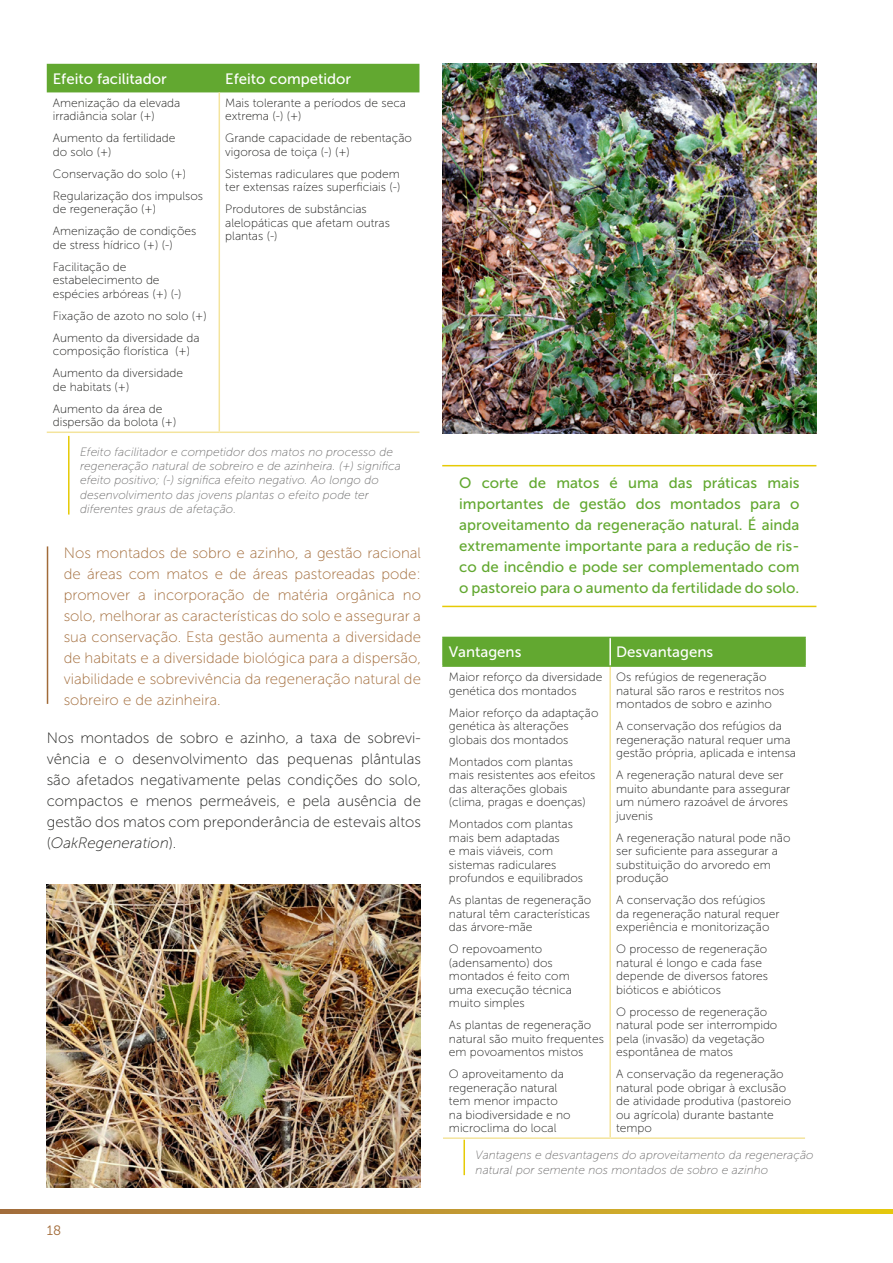
<style>
.page{position:relative;width:893px;height:1263px;background:#fff}
.page>*{position:absolute;margin:0;border:0;box-sizing:border-box;transform-origin:0 0}
.t1{font:15px/21px "Museo Sans 100";color:#a16a38;text-align:justify}
.t2{font:15px/21px "Museo Sans 100";color:#1d1d1b;text-align:justify}
.t3{font:15px/21px "Museo Sans 500";color:#62a830;text-align:justify}
.t4{font:15px "Museo Sans 500";color:#fff}
.t5{font:13.5px "Museo Sans 300";color:#a16a38}
.t6{font:12px/13.5px "Museo Sans 100";color:#1d1d1b}
.t7{font:italic 12px/14.4px "Museo Sans 100";color:#706f6f}
.s1{font-style:italic}
</style>
<div class="page">
<svg style="left:0;top:1209px;width:893px;height:4px;background:#c1982e"></svg>
<div style="left:47px;top:64px;width:372px;height:28px;background:#62a830"></div>
<hr style="left:219px;top:92px;width:1px;height:339px;background:#f4e49d">
<hr style="left:47px;top:431px;width:172px;height:2px;background:#f4e49d">
<hr style="left:219px;top:431px;width:200px;height:2px;background:#f4e49d">
<div style="left:444px;top:638px;width:360px;height:27px;background:#62a830"></div>
<hr style="left:609px;top:667px;width:2px;height:470px;background:#f4e49d">
<hr style="left:443px;top:1137px;width:167px;height:2px;background:#f4e49d">
<hr style="left:610px;top:1137px;width:195px;height:2px;background:#f4e49d">
<hr style="left:442px;top:637px;width:168px;height:1px;background:#62a830">
<hr style="left:442px;top:638px;width:2px;height:27px;background:#62a830">
<hr style="left:610px;top:637px;width:196px;height:1px;background:#62a830">
<hr style="left:804px;top:638px;width:2px;height:27px;background:#62a830">
<hr style="left:442px;top:665px;width:168px;height:2px;background:#62a830">
<hr style="left:610px;top:665px;width:196px;height:2px;background:#62a830">
<hr style="left:609px;top:638px;width:2px;height:27px;background:#fff">
<hr style="left:442px;top:465px;width:374px;height:1px;background:#e6ca05">
<hr style="left:442px;top:606px;width:374px;height:1px;background:#e6ca05">
<hr style="left:68px;top:436px;width:2px;height:78px;background:#e6ca05">
<hr style="left:463px;top:1140px;width:2px;height:35px;background:#e6ca05">
<img style="left:47px;top:885px;width:374px;height:302px">
<img style="left:442px;top:64px;width:374px;height:370px">
<hr style="left:47px;top:546px;width:1px;height:158px;background:#a16a38">
<p class="t4" style="left:53px;top:70px;width:116px">Efeito facilitador</p>
<p class="t4" style="left:225px;top:70px;width:127px">Efeito competidor</p>
<p class="t6" style="left:53px;top:96px;width:129px">Amenização da elevada irradiância solar (+)</p>
<p class="t6" style="left:53px;top:131px;width:124px">Aumento da fertilidade do solo (+)</p>
<p class="t6" style="left:53px;top:163px;width:152px;line-height:22px">Conservação do solo (+)<br>Regularização dos impulsos</p>
<p class="t6" style="left:53px;top:198px;width:145px;line-height:22px">de regeneração (+)<br>Amenização de condições</p>
<p class="t6" style="left:53px;top:234px;width:121px;line-height:22px">de stress hídrico (+) (-)<br>Facilitação de</p>
<p class="t6" style="left:53px;top:273px;width:130px">estabelecimento de espécies arbóreas (+) (-)</p>
<p class="t6" style="left:53px;top:305px;width:155px;line-height:22px">Fixação de azoto no solo (+)<br>Aumento da diversidade da</p>
<p class="t6" style="left:53px;top:340px;width:139px;line-height:22px">composição florística (+)<br>Aumento da diversidade</p>
<p class="t6" style="left:53px;top:376px;width:111px;line-height:22px">de habitats (+)<br>Aumento da área de</p>
<p class="t6" style="left:53px;top:416px;width:125px">dispersão da bolota (+)</p>
<p class="t6" style="left:225px;top:96px;width:182px">Mais tolerante a períodos de seca extrema (-) (+)</p>
<p class="t6" style="left:225px;top:131px;width:188px">Grande capacidade de rebentação vigorosa de toiça (-) (+)</p>
<p class="t6" style="left:225px;top:167px;width:177px">Sistemas radiculares que podem ter extensas raízes superficiais (-)</p>
<p class="t6" style="left:225px;top:203px;width:166px">Produtores de substâncias alelopáticas que afetam outras plantas (-)</p>
<p class="t7" style="left:80px;top:444px;width:322px">Efeito facilitador e competidor dos matos no processo de regeneração natural de sobreiro e de azinheira. (+) significa efeito positivo; (-) significa efeito negativo. Ao longo do desenvolvimento das jovens plantas o efeito pode ter diferentes graus de afetação.</p>
<p class="t1" style="left:64px;top:542px;width:359px">Nos montados de sobro e azinho, a gestão racional de áreas com matos e de áreas pastoreadas pode: promover a incorporação de matéria orgânica no solo, melhorar as características do solo e assegurar a sua conservação. Esta gestão aumenta a diversidade de habitats e a diversidade biológica para a dispersão, viabilidade e sobrevivência da regeneração natural de sobreiro e de azinheira.</p>
<p class="t2" style="left:47px;top:727px;width:376px">Nos montados de sobro e azinho, a taxa de sobrevi&shy;vência e o desenvolvimento das pequenas plântulas são afetados negativamente pelas condições do solo, compactos e menos permeáveis, e pela ausência de gestão dos matos com preponderância de estevais altos (<span class="s1">OakRegeneration</span>).</p>
<p class="t5" style="left:47px;top:1223px;width:16px">18</p>
<p class="t3" style="left:459px;top:473px;width:342px">O corte de matos é uma das práticas mais importantes de gestão dos montados para o aproveitamento da regeneração natural. É ainda extremamente importante para a redução de ris&shy;co de incêndio e pode ser complementado com o pastoreio para o aumento da fertilidade do solo.</p>
<p class="t4" style="left:449px;top:644px;width:74px">Vantagens</p>
<p class="t4" style="left:616px;top:644px;width:98px">Desvantagens</p>
<p class="t6" style="left:449px;top:670px;width:155px">Maior reforço da diversidade genética dos montados</p>
<p class="t6" style="left:449px;top:706px;width:151px">Maior reforço da adaptação genética às alterações globais dos montados</p>
<p class="t6" style="left:449px;top:755px;width:148px">Montados com plantas mais resistentes aos efeitos das alterações globais (clima, pragas e doenças)</p>
<p class="t6" style="left:449px;top:817px;width:136px">Montados com plantas mais bem adaptadas<br>e mais viáveis, com sistemas radiculares profundos e equilibrados</p>
<p class="t6" style="left:449px;top:893px;width:144px;text-align:justify">As plantas de regeneração natural têm características das árvore-mãe</p>
<p class="t6" style="left:449px;top:942px;width:124px">O repovoamento (adensamento) dos montados é feito com uma execução técnica muito simples</p>
<p class="t6" style="left:449px;top:1018px;width:156px">As plantas de regeneração natural são muito frequentes em povoamentos mistos</p>
<p class="t6" style="left:449px;top:1067px;width:123px">O aproveitamento da regeneração natural tem menor impacto na biodiversidade e no microclima do local</p>
<p class="t6" style="left:616px;top:670px;width:170px">Os refúgios de regeneração natural são raros e restritos nos montados de sobro e azinho</p>
<p class="t6" style="left:616px;top:719px;width:181px">A conservação dos refúgios da regeneração natural requer uma gestão própria, aplicada e intensa</p>
<p class="t6" style="left:616px;top:768px;width:176px">A regeneração natural deve ser muito abundante para assegurar um número razoável de árvores juvenis</p>
<p class="t6" style="left:616px;top:831px;width:176px">A regeneração natural pode não ser suficiente para assegurar a substituição do arvoredo em produção</p>
<p class="t6" style="left:616px;top:893px;width:165px">A conservação dos refúgios da regeneração natural requer experiência e monitorização</p>
<p class="t6" style="left:616px;top:942px;width:153px">O processo de regeneração natural é longo e cada fase depende de diversos fatores bióticos e abióticos</p>
<p class="t6" style="left:616px;top:1005px;width:163px">O processo de regeneração natural pode ser interrompido pela (invasão) da vegetação espontânea de matos</p>
<p class="t6" style="left:616px;top:1067px;width:176px">A conservação da regeneração natural pode obrigar à exclusão de atividade produtiva (pastoreio ou agrícola) durante bastante tempo</p>
<p class="t7" style="left:476px;top:1148px;width:340px">Vantagens e desvantagens do aproveitamento da regeneração natural por semente nos montados de sobro e azinho</p>
</div>
